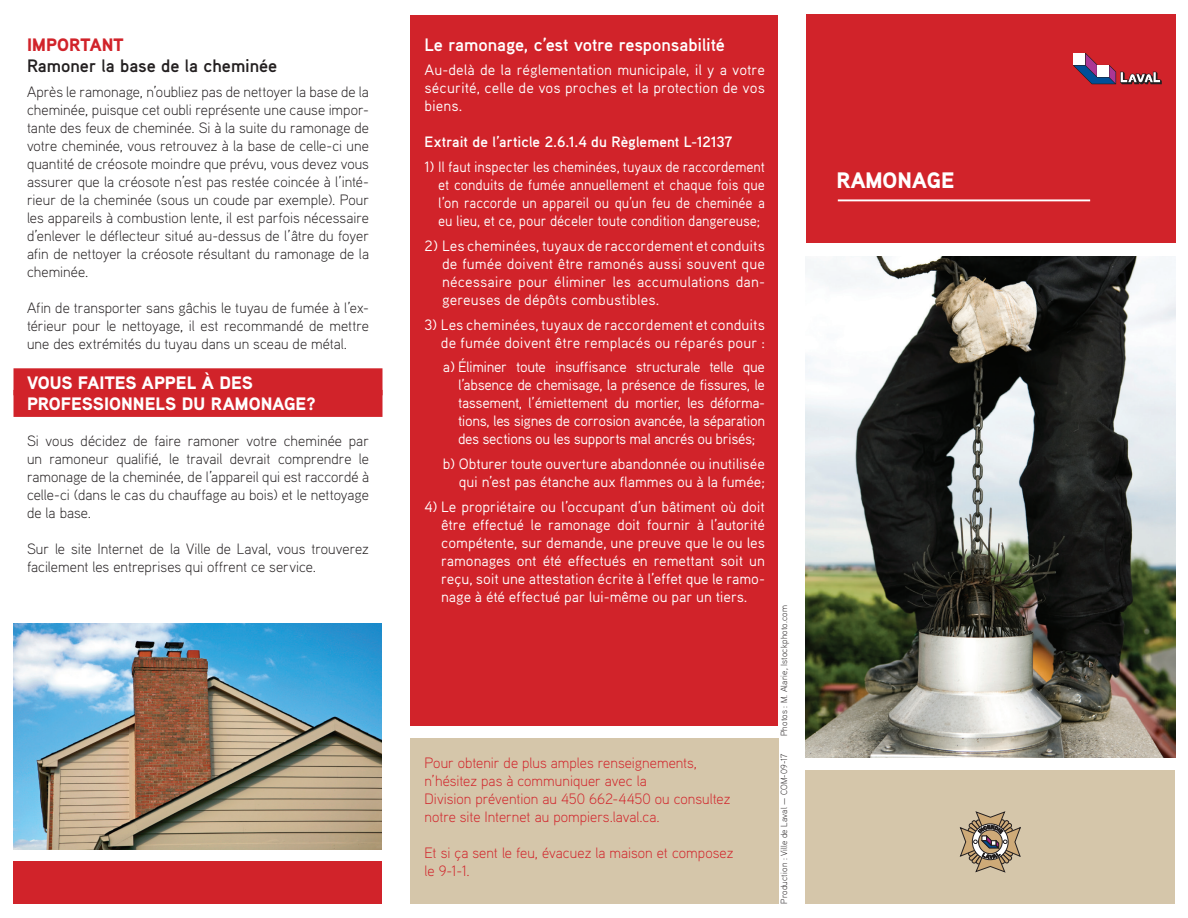
<style>
.page{position:relative;width:1188px;height:918px;background:#fff}
.page>*{position:absolute;margin:0;border:0;box-sizing:border-box;transform-origin:0 0}
.t1{font:22.35px "Aaux Pro Black SC";color:#fff}
.t2{font:900 18px/21.6px "Aaux Pro";color:#fff}
.t3{font:700 18px "Aaux Pro";letter-spacing:-.005em;color:#fff}
.t4{font:700 18px "Aaux Pro";color:#231f20}
.t5{font:18px "Aaux Pro Black SC";color:#d1232a}
.t6{font:15px/18px "Aaux Pro";color:#fff;text-align:justify}
.t7{font:300 15px/18px "Aaux Pro";color:#231f20;text-align:justify}
.t8{font:300 15px/18px "Aaux Pro";color:#d1232a}
.t9{font:700 15px "Aaux Pro";color:#fff}
.t10{font:300 9px "Aaux Pro";letter-spacing:.02em;color:#231f20}
</style>
<div class="page">
<img style="left:14px;top:623px;width:368px;height:226px">
<div style="left:807px;top:14px;width:369px;height:229px;background:#d1232a"></div>
<svg style="left:1073px;top:53px;width:89px;height:31px"></svg>
<div style="left:806px;top:770px;width:369px;height:134px;background:#d5c6aa"></div>
<hr style="left:838px;top:199px;width:252px;height:2px;background:#fff">
<svg style="left:960px;top:811px;width:61px;height:61px"></svg>
<div style="left:410px;top:738px;width:368px;height:166px;background:#d5c6aa"></div>
<div style="left:410px;top:15px;width:368px;height:711px;background:#d1232a"></div>
<img style="left:806px;top:256px;width:369px;height:501px">
<div style="left:14px;top:368px;width:368px;height:27px;background:#d1232a"></div>
<div style="left:14px;top:390px;width:368px;height:27px;background:#d1232a"></div>
<div style="left:14px;top:861px;width:368px;height:43px;background:#d1232a"></div>
<p class="t5" style="left:27px;top:33px;width:98px">IMPORTANT</p>
<p class="t4" style="left:27px;top:54px;width:252px">Ramoner la base de la cheminée</p>
<p class="t7" style="left:27px;top:82px;width:344px">Après le ramonage, n’oubliez pas de nettoyer la base de la cheminée, puisque cet oubli représente une cause impor&shy;tante des feux de cheminée. Si à la suite du ramonage de votre cheminée, vous retrouvez à la base de celle-ci une quantité de créosote moindre que prévu, vous devez vous assurer que la créosote n’est pas restée coincée à l’inté&shy;rieur de la cheminée (sous un coude par exemple). Pour les appareils à combustion lente, il est parfois nécessaire d’enlever le déflecteur situé au-dessus de l’âtre du foyer afin de nettoyer la créosote résultant du ramonage de la cheminée.</p>
<p class="t7" style="left:27px;top:298px;width:344px">Afin de transporter sans gâchis le tuyau de fumée à l’ex&shy;térieur pour le nettoyage, il est recommandé de mettre une des extrémités du tuyau dans un sceau de métal.</p>
<p class="t2" style="left:27px;top:371px;width:290px">VOUS FAITES APPEL À DES<br>PROFESSIONNELS DU RAMONAGE?</p>
<p class="t7" style="left:27px;top:431px;width:344px">Si vous décidez de faire ramoner votre cheminée par un ramoneur qualifié, le travail devrait comprendre le ramonage de la cheminée, de l’appareil qui est raccordé à celle-ci (dans le cas du chauffage au bois) et le nettoyage de la base.</p>
<p class="t7" style="left:27px;top:539px;width:343px">Sur le site Internet de la Ville de Laval, vous trouverez facilement les entreprises qui offrent ce service.</p>
<p class="t3" style="left:425px;top:33px;width:302px">Le ramonage, c’est votre responsabilité</p>
<p class="t6" style="left:425px;top:61px;width:342px">Au-delà de la réglementation municipale, il y a votre sécurité, celle de vos proches et la protection de vos biens.</p>
<p class="t9" style="left:425px;top:133px;width:309px">Extrait de l’article 2.6.1.4 du Règlement L-12137</p>
<p class="t6" style="left:438px;top:157px;width:328px;text-indent:-14px">1) Il faut inspecter les cheminées, tuyaux de raccordement et conduits de fumée annuellement et chaque fois que l’on raccorde un appareil ou qu’un feu de cheminée a eu lieu, et ce, pour déceler toute condition dangereuse;</p>
<p class="t6" style="left:442px;top:236px;width:324px;text-indent:-18px">2) Les cheminées, tuyaux de raccordement et conduits de fumée doivent être ramonés aussi souvent que nécessaire pour éliminer les accumulations dan&shy;gereuses de dépôts combustibles.</p>
<p class="t6" style="left:425px;top:315px;width:342px;text-align:right">3) Les cheminées, tuyaux de raccordement et conduits de fumée doivent être remplacés ou réparés pour :</p>
<p class="t6" style="left:458px;top:358px;width:308px;text-indent:-15px">a) Éliminer toute insuffisance structurale telle que l’absence de chemisage, la présence de fissures, le tassement, l’émiettement du mortier, les déforma&shy;tions, les signes de corrosion avancée, la séparation des sections ou les supports mal ancrés ou brisés;</p>
<p class="t6" style="left:443px;top:454px;width:324px;text-align:right">b) Obturer toute ouverture abandonnée ou inutilisée qui n’est pas étanche aux flammes ou à la fumée;</p>
<p class="t6" style="left:441px;top:497px;width:325px;text-indent:-17px">4) Le propriétaire ou l’occupant d’un bâtiment où doit être effectué le ramonage doit fournir à l’autorité compétente, sur demande, une preuve que le ou les ramonages ont été effectués en remettant soit un reçu, soit une attestation écrite à l’effet que le ramo&shy;nage à été effectué par lui-même ou par un tiers.</p>
<p class="t8" style="left:425px;top:753px;width:307px">Pour obtenir de plus amples renseignements, n’hésitez pas à communiquer avec la<br>Division prévention au 450 662-4450 ou consultez notre site Internet au pompiers.laval.ca.</p>
<p class="t8" style="left:425px;top:843px;width:310px">Et si ça sent le feu, évacuez la maison et composez le 9-1-1.</p>
<p class="t10" style="left:778px;top:736px;width:132px;rotate:-90deg">Photos : M. Alarie, Istockphoto.com</p>
<p class="t10" style="left:778px;top:904px;width:152px;rotate:-90deg">Production : Ville de Laval — COM-09-17</p>
<h1 class="t1" style="left:837px;top:166px;width:119px">RAMONAGE</h1>
</div>
